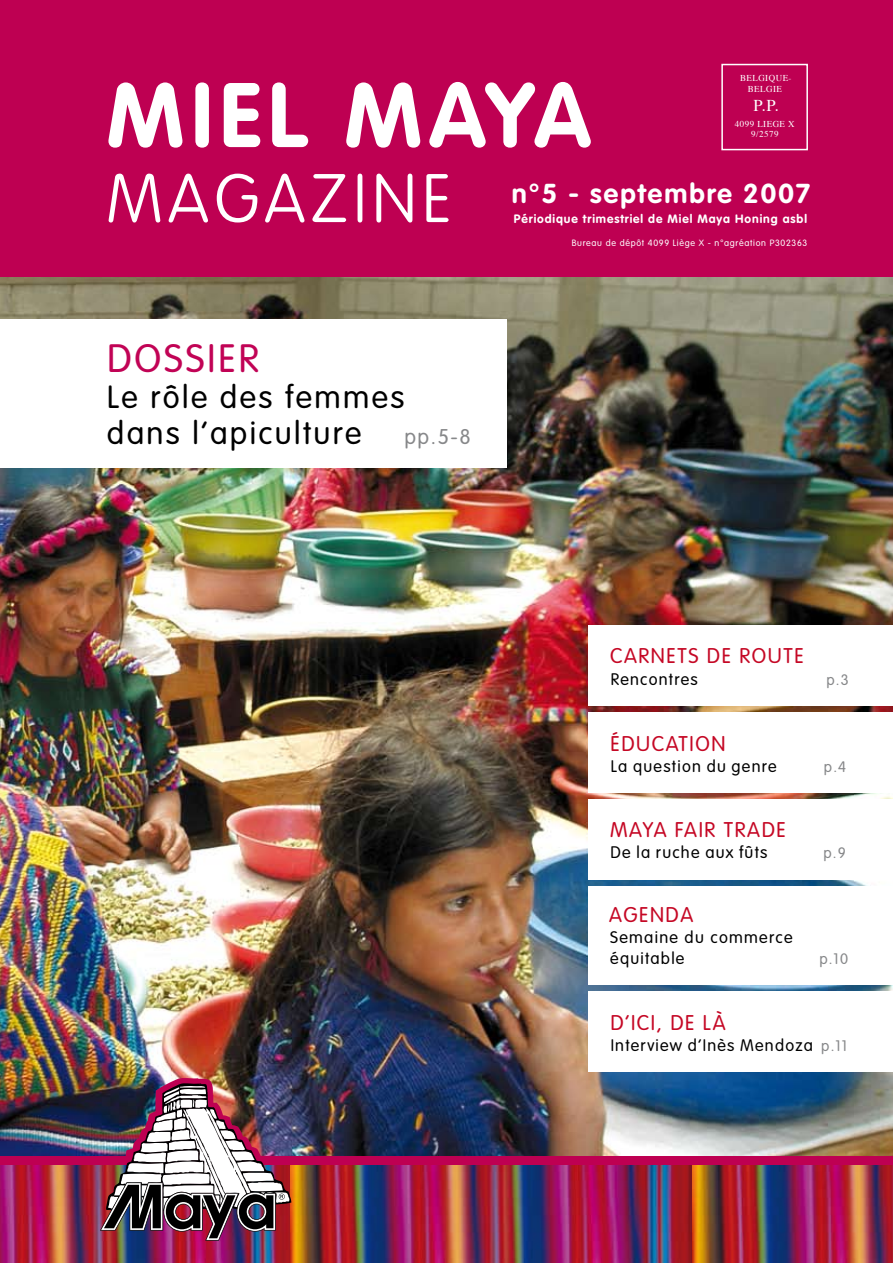
<style>
.page{position:relative;width:893px;height:1263px;background:#fff}
.page>*{position:absolute;margin:0;border:0;box-sizing:border-box;transform-origin:0 0}
.t1{font:700 90px "VAG Rounded";letter-spacing:.075em;color:#fff}
.t2{font:100 67.5px "VAG Rounded";letter-spacing:.075em;color:#fff}
.t3{font:300 39px "VAG Rounded";letter-spacing:.075em;color:#c10355}
.t4{font:300 31.5px/36px "VAG Rounded";letter-spacing:.075em;color:#000}
.t5{font:700 27px "VAG Rounded";letter-spacing:.075em;color:#fff}
.t6{font:300 21px "VAG Rounded";letter-spacing:.075em;color:#c50825}
.t7{font:300 21px "VAG Rounded";color:#87888a}
.t8{font:300 16.5px/21px "VAG Rounded";letter-spacing:.075em;color:#000}
.t9{font:16.5px "Times";color:#fff}
.t10{font:300 15px "VAG Rounded";color:#87888a}
.t11{font:700 12px "VAG Rounded";letter-spacing:.075em;color:#fff}
.t12{font:300 9px "VAG Rounded";letter-spacing:.075em;color:#fff}
.t13{font:9px/10.8px "Times";letter-spacing:.05em;color:#fff;text-align:center}
.s1{font-size:15px;color:#87888a}
</style>
<div class="page">
<img style="left:0;top:276px;width:893px;height:881px">
<div style="left:0;top:0;width:893px;height:276px;background:#be0052"></div>
<div style="left:721px;top:64px;width:87px;height:86px;border:2px solid #fff"></div>
<div style="left:0;top:319px;width:506px;height:149px;background:#fff"></div>
<div style="left:0;top:1157px;width:893px;height:106px;background:#be0052"></div>
<div style="left:588px;top:625px;width:305px;height:81px;background:#fff"></div>
<div style="left:588px;top:887px;width:305px;height:98px;background:#fff"></div>
<div style="left:588px;top:991px;width:305px;height:81px;background:#fff"></div>
<img style="left:0;top:1165px;width:291px;height:98px">
<img style="left:291px;top:1165px;width:602px;height:98px">
<img style="left:97px;top:1078px;width:203px;height:163px">
<div style="left:588px;top:712px;width:305px;height:81px;background:#fff"></div>
<div style="left:588px;top:799px;width:305px;height:81px;background:#fff"></div>
<p class="t13" style="left:740px;top:72px;width:53px">BELGIQUE-<br>BELGIE</p>
<p class="t9" style="left:753px;top:90px;width:27px">P.P.</p>
<p class="t13" style="left:735px;top:117px;width:61px">4099 LIEGE X<br>9/2579</p>
<h1 class="t1" style="left:106px;top:63px;width:486px">MIEL MAYA</h1>
<h2 class="t2" style="left:106px;top:160px;width:347px">MAGAZINE</h2>
<h3 class="t5" style="left:512px;top:178px;width:300px">n°5 - septembre 2007</h3>
<p class="t11" style="left:514px;top:211px;width:295px">Périodique trimestriel de Miel Maya Honing asbl</p>
<p class="t12" style="left:572px;top:237px;width:237px">Bureau de dépôt 4099 Liège X - n°agréation P302363</p>
<h3 class="t3" style="left:107px;top:336px;width:153px">DOSSIER</h3>
<h3 class="t4" style="left:107px;top:380px;width:299px">Le rôle des femmes dans l’apiculture</h3>
<p class="t7" style="left:404px;top:425px;width:68px">pp.5-8</p>
<p class="t6" style="left:610px;top:644px;width:195px">CARNETS DE ROUTE</p>
<p class="t8" style="left:611px;top:669px;width:89px">Rencontres</p>
<p class="t10" style="left:826px;top:671px;width:24px">p.3</p>
<p class="t6" style="left:610px;top:731px;width:116px">ÉDUCATION</p>
<p class="t8" style="left:611px;top:756px;width:168px">La question du genre</p>
<p class="t10" style="left:824px;top:758px;width:24px">p.4</p>
<p class="t6" style="left:610px;top:817px;width:177px">MAYA FAIR TRADE</p>
<p class="t8" style="left:611px;top:842px;width:158px">De la ruche aux fûts</p>
<p class="t10" style="left:823px;top:844px;width:24px">p.9</p>
<p class="t6" style="left:609px;top:903px;width:86px">AGENDA</p>
<p class="t8" style="left:610px;top:928px;width:184px">Semaine du commerce équitable</p>
<p class="t10" style="left:819px;top:950px;width:30px">p.10</p>
<p class="t6" style="left:610px;top:1010px;width:117px">D’ICI, DE LÀ</p>
<p class="t8" style="left:611px;top:1035px;width:238px">Interview d’Inès Mendoza <span class="s1">p.11</span></p>
</div>
